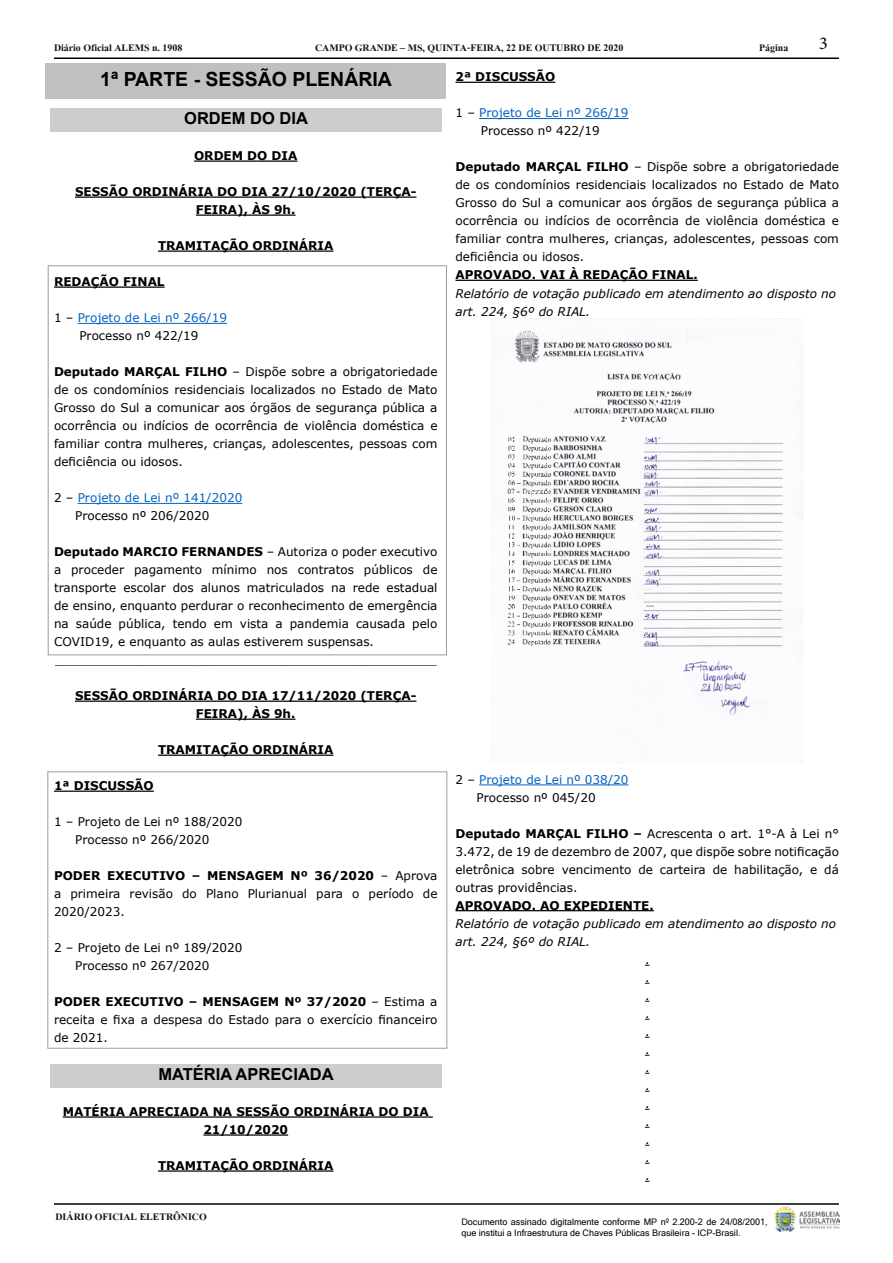
<style>
.page{position:relative;width:893px;height:1263px;background:#fff}
.page>*{position:absolute;margin:0;border:0;box-sizing:border-box;transform-origin:0 0}
.t1{font:700 19.5px "Arial";color:#000}
.t2{font:18px "Minion Pro";color:#000}
.t3{font:700 16.5px "Arial";color:#000}
.t4{font:700 15px "Angsana New";color:#161413}
.t5{font:12px/18px "Verdana";color:#000;text-align:justify}
.t6{font:700 12px/18px "Verdana";color:#000;text-align:center}
.t7{font:12px/18px "Verdana";color:#0563c1;text-align:center}
.t8{font:italic 12px/18.1px "Verdana";color:#000}
.t9{font:9px/10.8px "Microsoft Sans Serif";color:#000}
.s1{color:#000}
.s2{font-weight:700}
</style>
<div class="page">
<hr style="left:54px;top:58px;width:785px;height:1px;background:#000">
<hr style="left:54px;top:1203px;width:785px;height:2px;background:#000">
<img style="left:774px;top:1206px;width:66px;height:25px">
<div style="left:45px;top:64px;width:401px;height:35px;background:#c0c0c0"></div>
<div style="left:50px;top:108px;width:392px;height:24px;background:#cdcdcd"></div>
<hr style="left:194px;top:160px;width:103px;height:2px;background:#000">
<hr style="left:75px;top:196px;width:341px;height:2px;background:#000">
<hr style="left:196px;top:214px;width:100px;height:2px;background:#000">
<hr style="left:158px;top:250px;width:175px;height:2px;background:#000">
<hr style="left:54px;top:286px;width:111px;height:2px;background:#000">
<hr style="left:78px;top:323px;width:149px;height:1px;background:#0563c1">
<hr style="left:78px;top:503px;width:164px;height:1px;background:#0563c1">
<hr style="left:75px;top:700px;width:341px;height:2px;background:#000">
<hr style="left:196px;top:718px;width:100px;height:2px;background:#000">
<hr style="left:158px;top:754px;width:175px;height:2px;background:#000">
<hr style="left:54px;top:790px;width:100px;height:2px;background:#000">
<div style="left:50px;top:1064px;width:392px;height:24px;background:#cdcdcd"></div>
<hr style="left:63px;top:1116px;width:370px;height:2px;background:#000">
<hr style="left:203px;top:1134px;width:85px;height:2px;background:#000">
<hr style="left:158px;top:1170px;width:175px;height:2px;background:#000">
<hr style="left:455px;top:82px;width:100px;height:1px;background:#000">
<hr style="left:479px;top:118px;width:149px;height:1px;background:#0563c1">
<hr style="left:455px;top:280px;width:243px;height:1px;background:#000">
<hr style="left:479px;top:784px;width:149px;height:1px;background:#0563c1">
<hr style="left:455px;top:910px;width:199px;height:1px;background:#000">
<img style="left:491px;top:319px;width:312px;height:396px">
<img style="left:507px;top:373px;width:207px;height:272px">
<img style="left:552px;top:437px;width:110px;height:199px">
<img style="left:508px;top:488px;width:163px;height:8px">
<div style="left:48px;top:265px;width:399px;height:390px;border:1px solid #9d9d9c"></div>
<div style="left:47px;top:771px;width:400px;height:277px;border:1px solid #9d9d9c"></div>
<p class="t4" style="left:54px;top:36px;width:130px">Diário Oficial ALEMS n. 1908</p>
<p class="t4" style="left:315px;top:36px;width:310px">CAMPO GRANDE – MS, QUINTA-FEIRA, 22 DE OUTUBRO DE 2020</p>
<p class="t4" style="left:759px;top:36px;width:31px">Página</p>
<h2 class="t2" style="left:819px;top:31px;width:10px">3</h2>
<h1 class="t1" style="left:100px;top:66px;width:293px">1ª PARTE - SESSÃO PLENÁRIA</h1>
<h3 class="t3" style="left:184px;top:107px;width:125px">ORDEM DO DIA</h3>
<p class="t6" style="left:194px;top:147px;width:105px">ORDEM DO DIA</p>
<p class="t6" style="left:75px;top:183px;width:343px">SESSÃO ORDINÁRIA DO DIA 27/10/2020 (TERÇA-<br>FEIRA), ÀS 9h.</p>
<p class="t6" style="left:158px;top:237px;width:177px">TRAMITAÇÃO ORDINÁRIA</p>
<p class="t6" style="left:54px;top:273px;width:112px">REDAÇÃO FINAL</p>
<p class="t7" style="left:54px;top:309px;width:175px"><span class="s1">1 –</span> Projeto de Lei nº 266/19<br><span class="s1">Processo nº 422/19</span></p>
<p class="t5" style="left:54px;top:363px;width:385px"><span class="s2">Deputado MARÇAL FILHO</span> – Dispõe sobre a obrigatoriedade de os condomínios residenciais localizados no Estado de Mato Grosso do Sul a comunicar aos órgãos de segurança pública a ocorrência ou indícios de ocorrência de violência doméstica e familiar contra mulheres, crianças, adolescentes, pessoas com deficiência ou idosos.</p>
<p class="t7" style="left:75px;top:489px;width:169px;text-align:left;text-indent:-21px"><span class="s1">2 –</span> Projeto de Lei nº 141/2020<br><span class="s1">Processo nº 206/2020</span></p>
<p class="t5" style="left:54px;top:543px;width:385px;text-align:left"><span class="s2">Deputado MARCIO FERNANDES</span> – Autoriza o poder executivo a proceder pagamento mínimo nos contratos públicos de transporte escolar dos alunos matriculados na rede estadual de ensino, enquanto perdurar o reconhecimento de emergência na saúde pública, tendo em vista a pandemia causada pelo COVID19, e enquanto as aulas estiverem suspensas. __________________________________________________</p>
<p class="t6" style="left:75px;top:687px;width:343px">SESSÃO ORDINÁRIA DO DIA 17/11/2020 (TERÇA-<br>FEIRA), ÀS 9h.</p>
<p class="t6" style="left:158px;top:741px;width:177px">TRAMITAÇÃO ORDINÁRIA</p>
<p class="t6" style="left:54px;top:777px;width:101px">1ª DISCUSSÃO</p>
<p class="t5" style="left:75px;top:813px;width:169px;text-indent:-21px">1 – Projeto de Lei nº 188/2020<br>Processo nº 266/2020</p>
<p class="t5" style="left:54px;top:867px;width:385px"><span class="s2">PODER EXECUTIVO – MENSAGEM Nº 36/2020</span> – Aprova a primeira revisão do Plano Plurianual para o período de 2020/2023.</p>
<p class="t5" style="left:75px;top:939px;width:169px;text-indent:-21px">2 – Projeto de Lei nº 189/2020<br>Processo nº 267/2020</p>
<p class="t5" style="left:54px;top:993px;width:385px"><span class="s2">PODER EXECUTIVO – MENSAGEM Nº 37/2020</span> – Estima a receita e fixa a despesa do Estado para o exercício financeiro de 2021.</p>
<h3 class="t3" style="left:158px;top:1063px;width:177px">MATÉRIA APRECIADA</h3>
<p class="t6" style="left:63px;top:1102px;width:368px">MATÉRIA APRECIADA NA SESSÃO ORDINÁRIA DO DIA<br>21/10/2020</p>
<p class="t6" style="left:158px;top:1156px;width:177px">TRAMITAÇÃO ORDINÁRIA</p>
<p class="t4" style="left:56px;top:1205px;width:153px">DIÁRIO OFICIAL ELETRÔNICO</p>
<p class="t6" style="left:455px;top:68px;width:101px">2ª DISCUSSÃO</p>
<p class="t7" style="left:455px;top:104px;width:175px"><span class="s1">1 –</span> Projeto de Lei nº 266/19<br><span class="s1">Processo nº 422/19</span></p>
<p class="t5" style="left:455px;top:158px;width:385px"><span class="s2">Deputado MARÇAL FILHO</span> – Dispõe sobre a obrigatoriedade de os condomínios residenciais localizados no Estado de Mato Grosso do Sul a comunicar aos órgãos de segurança pública a ocorrência ou indícios de ocorrência de violência doméstica e familiar contra mulheres, crianças, adolescentes, pessoas com deficiência ou idosos.</p>
<p class="t6" style="left:455px;top:266px;width:244px">APROVADO. VAI À REDAÇÃO FINAL.</p>
<p class="t8" style="left:455px;top:284px;width:382px">Relatório de votação publicado em atendimento ao disposto no art. 224, §6º do RIAL.</p>
<p class="t7" style="left:477px;top:770px;width:153px;text-align:left;text-indent:-21px"><span class="s1">2 –</span> Projeto de Lei nº 038/20<br><span class="s1">Processo nº 045/20</span></p>
<p class="t5" style="left:455px;top:824px;width:385px"><span class="s2">Deputado MARÇAL FILHO –</span> Acrescenta o art. 1°-A à Lei n° 3.472, de 19 de dezembro de 2007, que dispõe sobre notificação eletrônica sobre vencimento de carteira de habilitação, e dá outras providências.</p>
<p class="t6" style="left:455px;top:896px;width:200px">APROVADO. AO EXPEDIENTE.</p>
<p class="t8" style="left:455px;top:914px;width:382px">Relatório de votação publicado em atendimento ao disposto no art. 224, §6º do RIAL.</p>
<p class="t5" style="left:645px;top:951px;width:6px">. . . . . . . . . . . . .</p>
<p class="t9" style="left:461px;top:1216px;width:308px">Documento assinado digitalmente conforme MP nº 2.200-2 de 24/08/2001, que institui a Infraestrutura de Chaves Públicas Brasileira - ICP-Brasil.</p>
</div>
